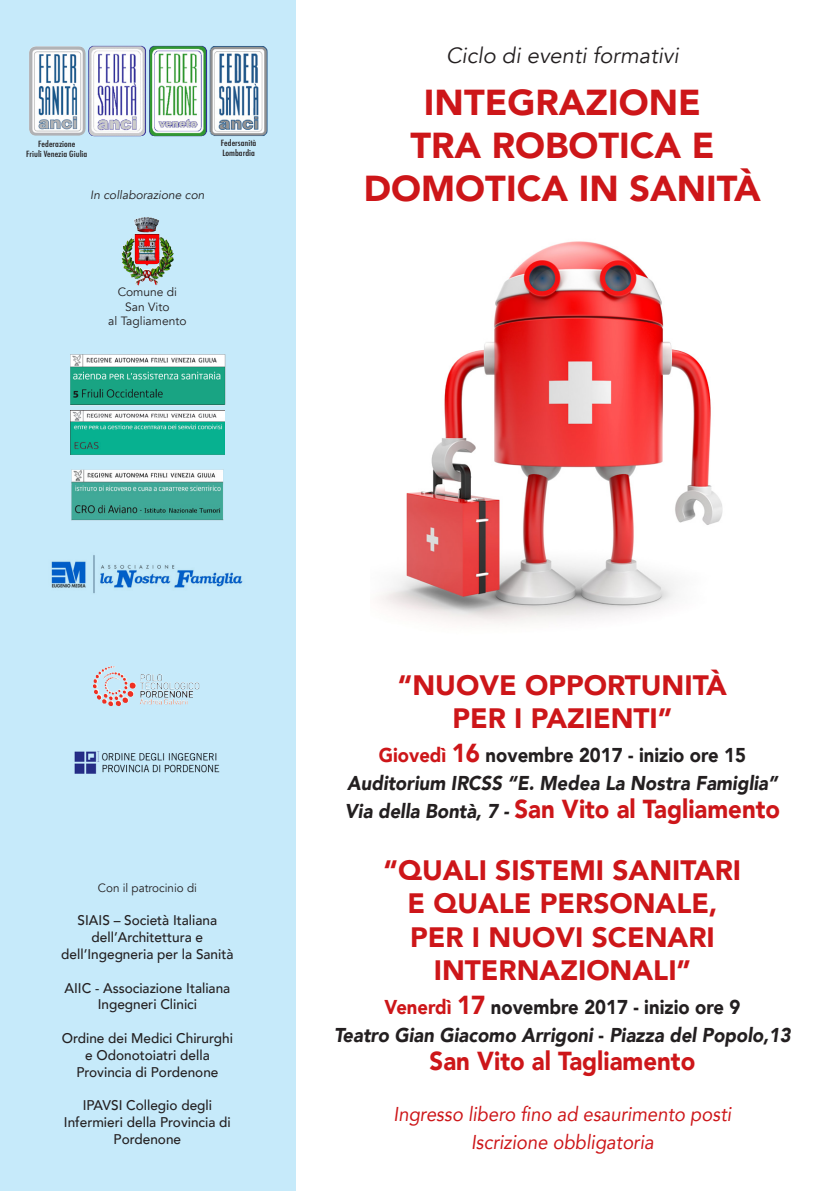
<style>
.page{position:relative;width:840px;height:1191px;background:#fff}
.page>*{position:absolute;margin:0;border:0;box-sizing:border-box;transform-origin:0 0}
.t1{font:900 36px/43.2px "Avenir";color:#cd1619;text-align:center}
.t2{font:900 28px/33.6px "Avenir";color:#cd1619;text-align:center}
.t3{font:900 26px "Avenir";color:#cd1619;scale:.92 1}
.t4{font:italic 22px "Avenir";color:#231f20}
.t5{font:italic 900 20px "Avenir";color:#231f20;scale:.92 1}
.t6{font:900 20px "Avenir";color:#231f20;scale:.92 1}
.t7{font:italic 20px "Avenir";color:#cd1619;scale:.92 1}
.t8{font:500 14px/16.8px "Avenir";color:#231f20;text-align:center}
.t9{font:12px "Avenir";color:#231f20}
.t10{font:italic 12px "Avenir";color:#231f20}
.t11{font:500 condensed 8.4px "Futura";color:#231f20;scale:1.16 1}
.s1{color:#cd1619}
.s2{font-size:26px;color:#cd1619}
.s3{font-style:italic;font-size:20px;color:#231f20}
.s4{font-style:normal}
</style>
<div class="page">
<div style="left:0;top:0;width:295px;height:1191px;background:#c6eafa"></div>
<img style="left:379px;top:241px;width:344px;height:383px">
<img style="left:134px;top:217px;width:25px;height:16px">
<img style="left:29px;top:46px;width:57px;height:90px">
<img style="left:209px;top:46px;width:58px;height:90px">
<img style="left:88px;top:46px;width:119px;height:90px">
<img style="left:70px;top:354px;width:155px;height:51px">
<img style="left:70px;top:411px;width:154px;height:43px">
<img style="left:71px;top:469px;width:152px;height:51px">
<img style="left:74px;top:751px;width:146px;height:23px">
<img style="left:96px;top:666px;width:66px;height:15px">
<img style="left:51px;top:555px;width:192px;height:39px">
<p class="t11" style="left:38px;top:138px;width:34px">Federazione</p>
<p class="t11" style="left:26px;top:148px;width:54px">Friuli Venezia Giulia</p>
<p class="t10" style="left:90px;top:187px;width:116px">In collaborazione con</p>
<p class="t11" style="left:221px;top:138px;width:32px">Federsanità</p>
<p class="t11" style="left:222px;top:148px;width:30px">Lombardia</p>
<p class="t9" style="left:118px;top:285px;width:61px">Comune di</p>
<p class="t9" style="left:125px;top:299px;width:46px">San Vito</p>
<p class="t9" style="left:108px;top:314px;width:80px">al Tagliamento</p>
<p class="t4" style="left:446px;top:43px;width:234px">Ciclo di eventi formativi</p>
<p class="t1" style="left:423px;top:79px;width:278px">INTEGRAZIONE</p>
<p class="t1" style="left:364px;top:123px;width:398px">TRA ROBOTICA E<br>DOMOTICA IN SANITÀ</p>
<p class="t9" style="left:98px;top:880px;width:100px">Con il patrocinio di</p>
<p class="t8" style="left:61px;top:911px;width:174px">SIAIS – Società Italiana dell’Architettura e dell’Ingegneria per la Sanità</p>
<p class="t8" style="left:64px;top:978px;width:167px">AIIC - Associazione Italiana<br>Ingegneri Clinici</p>
<p class="t8" style="left:62px;top:1029px;width:173px">Ordine dei Medici Chirurghi e Odonotoiatri della<br>Provincia di Pordenone</p>
<p class="t8" style="left:64px;top:1096px;width:168px">IPAVSI Collegio degli<br>Infermieri della Provincia di<br>Pordenone</p>
<p class="t2" style="left:397px;top:667px;width:330px">“NUOVE OPPORTUNITÀ</p>
<p class="t2" style="left:452px;top:701px;width:221px">PER I PAZIENTI”</p>
<p class="t6" style="left:378px;top:738px;width:400px"><span class="s1">Giovedì</span> <span class="s2">16</span> novembre 2017 - inizio ore 15</p>
<p class="t5" style="left:347px;top:766px;width:469px">Auditorium IRCSS “E. Medea La Nostra Famiglia”</p>
<p class="t3" style="left:344px;top:786px;width:474px"><span class="s3">Via della Bontà, 7 -</span> San Vito al Tagliamento</p>
<p class="t2" style="left:383px;top:852px;width:359px">“QUALI SISTEMI SANITARI</p>
<p class="t2" style="left:407px;top:886px;width:311px">E QUALE PERSONALE,</p>
<p class="t2" style="left:410px;top:919px;width:306px">PER I NUOVI SCENARI<br>INTERNAZIONALI”</p>
<p class="t6" style="left:384px;top:990px;width:388px"><span class="s1">Venerdì</span> <span class="s2">17</span> novembre 2017 - inizio ore 9</p>
<p class="t5" style="left:334px;top:1018px;width:497px">Teatro Gian Giacomo Arrigoni <span class="s4">-</span> Piazza del Popolo,13</p>
<p class="t3" style="left:429px;top:1038px;width:290px">San Vito al Tagliamento</p>
<p class="t7" style="left:393px;top:1101px;width:368px">Ingresso libero fino ad esaurimento posti</p>
<p class="t7" style="left:471px;top:1129px;width:200px">Iscrizione obbligatoria</p>
</div>
